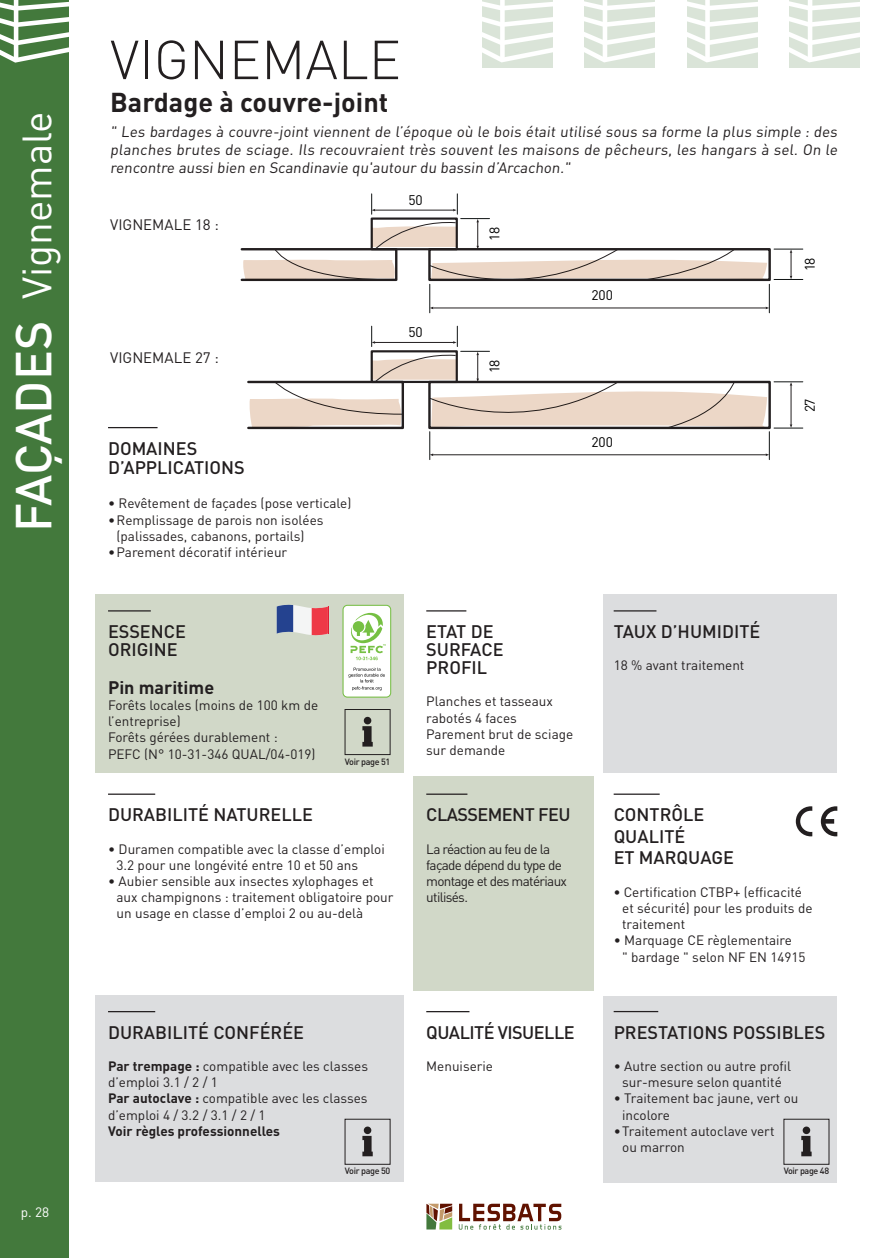
<style>
.page{position:relative;width:888px;height:1258px;background:#fff}
.page>*{position:absolute;margin:0;border:0;box-sizing:border-box;transform-origin:0 0}
.t1{font:300 54px "DIN";color:#231f20}
.t2{font:40.5px "DIN";color:#fff}
.t3{font:700 27px "DIN";color:#231f20}
.t4{font:500 18px/18px "DIN";color:#231f20}
.t5{font:500 18px "DIN";letter-spacing:-.03em;color:#231f20}
.t6{font:700 18px "DIN";color:#231f20}
.t7{font:15px/18px "DIN";color:#231f20;text-align:justify}
.t8{font:13.8px "DIN";letter-spacing:-.07em;color:#000001}
.t9{font:13.5px/16.2px "DIN";color:#231f20}
.t10{font:13.5px/16.2px "DIN";letter-spacing:-.05em;color:#231f20}
.t11{font:700 13.5px "DIN";color:#231f20}
.t12{font:13.5px "DIN";color:#fff}
.t13{font:500 9px "DIN";letter-spacing:-.04em;color:#231f20}
.s1{font-weight:500;font-size:49.8px}
.s2{font-weight:700}
</style>
<div class="page">
<div style="left:0;top:0;width:69px;height:1258px;background:#43793c"></div>
<svg style="left:459px;top:1204px;width:102px;height:25px"></svg>
<svg style="left:426px;top:1204px;width:26px;height:25px"></svg>
<div style="left:95px;top:594px;width:309px;height:178px;background:#d1d8c8"></div>
<div style="left:95px;top:995px;width:309px;height:187px;background:#dcdddf"></div>
<div style="left:603px;top:594px;width:234px;height:178px;background:#dcdddf"></div>
<div style="left:603px;top:996px;width:234px;height:186px;background:#dcdddf"></div>
<div style="left:413px;top:776px;width:181px;height:215px;background:#d1d8c8"></div>
<hr style="left:108px;top:610px;width:43px;height:1px;background:#231f20">
<hr style="left:108px;top:793px;width:47px;height:2px;background:#231f20">
<hr style="left:614px;top:793px;width:46px;height:2px;background:#231f20">
<hr style="left:426px;top:610px;width:40px;height:1px;background:#231f20">
<hr style="left:614px;top:610px;width:42px;height:1px;background:#231f20">
<hr style="left:108px;top:427px;width:50px;height:1px;background:#231f20">
<hr style="left:426px;top:1011px;width:43px;height:1px;background:#231f20">
<hr style="left:614px;top:1011px;width:44px;height:1px;background:#231f20">
<hr style="left:108px;top:1011px;width:47px;height:1px;background:#231f20">
<svg style="left:250px;top:326px;width:553px;height:134px"></svg>
<svg style="left:243px;top:194px;width:560px;height:119px"></svg>
<hr style="left:426px;top:793px;width:41px;height:2px;background:#231f20">
<svg style="left:796px;top:806px;width:16px;height:30px"></svg>
<svg style="left:821px;top:806px;width:16px;height:30px"></svg>
<div style="left:343px;top:606px;width:47px;height:91px;background:#fff;border-radius:4px"></div>
<div style="left:343px;top:605px;width:48px;height:92px;border:1px solid #76c043;border-radius:4px"></div>
<svg style="left:348px;top:668px;width:37px;height:22px"></svg>
<svg style="left:350px;top:613px;width:36px;height:47px"></svg>
<svg style="left:277px;top:605px;width:52px;height:30px;background:#b4879f"></svg>
<div style="left:789px;top:0;width:71px;height:68px;background:#dae4d8"></div>
<svg style="left:789px;top:0;width:71px;height:63px"></svg>
<hr style="left:808px;top:0;width:4px;height:61px;background:#fff">
<div style="left:584px;top:0;width:71px;height:68px;background:#dae4d8"></div>
<svg style="left:584px;top:0;width:71px;height:63px"></svg>
<hr style="left:603px;top:0;width:4px;height:61px;background:#fff">
<div style="left:687px;top:0;width:71px;height:68px;background:#dae4d8"></div>
<svg style="left:687px;top:1px;width:71px;height:62px"></svg>
<div style="left:705px;top:0;width:5px;height:61px;background:#fff"></div>
<div style="left:482px;top:0;width:71px;height:68px;background:#dae4d8"></div>
<svg style="left:482px;top:1px;width:71px;height:62px"></svg>
<div style="left:500px;top:0;width:5px;height:61px;background:#fff"></div>
<div style="left:345px;top:709px;width:45px;height:46px;border:1px solid #231f20"></div>
<svg style="left:362px;top:717px;width:11px;height:29px"></svg>
<svg style="left:362px;top:1126px;width:11px;height:30px"></svg>
<svg style="left:801px;top:1126px;width:11px;height:30px"></svg>
<svg style="left:0;top:0;width:69px;height:63px"></svg>
<h2 class="t2" style="left:12px;top:532px;width:423px;rotate:-90deg"><span class="s1">FAÇADES</span> Vignemale</h2>
<p class="t12" style="left:21px;top:1203px;width:30px">p. 28</p>
<h1 class="t1" style="left:110px;top:26px;width:292px">VI GNEMALE</h1>
<h3 class="t3" style="left:110px;top:85px;width:280px">Bardage à couvre-joint</h3>
<p class="t7" style="left:110px;top:123px;width:731px">" Les bardages à couvre-joint viennent de l’époque où le bois était utilisé sous sa forme la plus simple : des planches brutes de sciage. Ils recouvraient très souvent les maisons de pêcheurs, les hangars à sel. On le rencontre aussi bien en Scandinavie qu'autour du bassin d’Arcachon."</p>
<p class="t7" style="left:110px;top:215px;width:110px">VIGNEMALE 18 :</p>
<p class="t7" style="left:110px;top:348px;width:110px">VIGNEMALE 27 :</p>
<h3 class="t4" style="left:108px;top:438px;width:137px;line-height:19.5px">DOMAINES<br>D’APPLICATIONS</h3>
<p class="t9" style="left:108px;top:495px;width:245px">• Revêtement de façades (pose verticale)</p>
<p class="t9" style="left:117px;top:511px;width:208px;text-indent:-9px">•Remplissage de parois non isolées (palissades, cabanons, portails)</p>
<p class="t9" style="left:108px;top:544px;width:181px">•Parement décoratif intérieur</p>
<p class="t8" style="left:408px;top:191px;width:16px">50</p>
<p class="t8" style="left:408px;top:324px;width:16px">50</p>
<p class="t8" style="left:486px;top:241px;width:31px;rotate:-90deg">18 18</p>
<p class="t8" style="left:486px;top:389px;width:31px;rotate:-90deg">18 18</p>
<p class="t8" style="left:591px;top:287px;width:23px">200</p>
<p class="t8" style="left:591px;top:433px;width:23px">200</p>
<p class="t8" style="left:801px;top:271px;width:31px;rotate:-90deg">18 18</p>
<p class="t8" style="left:801px;top:428px;width:31px;rotate:-90deg">27 27</p>
<h3 class="t4" style="left:108px;top:622px;width:68px">ESSENCE<br>ORIGINE</h3>
<h3 class="t6" style="left:108px;top:675px;width:108px">Pin maritime</h3>
<p class="t9" style="left:108px;top:697px;width:212px">Forêts locales (moins de 100 km de l’entreprise)<br>Forêts gérées durablement :<br>PEFC (N° 10-31-346 QUAL/04-019)</p>
<p class="t13" style="left:345px;top:755px;width:47px">VOIR PAGE 51</p>
<h3 class="t4" style="left:108px;top:805px;width:206px">DURABILITÉ NATURELLE</h3>
<p class="t9" style="left:117px;top:840px;width:270px;text-indent:-9px">• Duramen compatible avec la classe d’emploi<br>3.2 pour une longévité entre 10 et 50 ans</p>
<p class="t9" style="left:117px;top:873px;width:278px;text-indent:-9px">• Aubier sensible aux insectes xylophages et aux champignons : traitement obligatoire pour un usage en classe d’emploi 2 ou au-delà</p>
<h3 class="t4" style="left:426px;top:622px;width:56px">ETAT DE<br>SUR</h3>
<h3 class="t4" style="left:426px;top:640px;width:62px;text-indent:35px">FACE<br>PROFIL</h3>
<p class="t9" style="left:426px;top:693px;width:148px">Planches et tasseaux rabotés 4 faces<br>Parement brut de sciage sur demande</p>
<h3 class="t5" style="left:426px;top:803px;width:146px">CLASSEM ENT FEU</h3>
<p class="t10" style="left:426px;top:840px;width:142px">La réaction au feu de la façade dépend du type de montage et des matériaux utilisés.</p>
<h3 class="t4" style="left:108px;top:1022px;width:195px">DURABILITÉ CONFÉRÉE</h3>
<p class="t9" style="left:108px;top:1058px;width:261px"><span class="s2">Par trempage :</span> compatible avec les classes d’emploi 3.1 / 2 / 1<br><span class="s2">Par autoclave :</span> compatible avec les classes d’emploi 4 / 3.2 / 3.1 / 2 / 1</p>
<p class="t11" style="left:108px;top:1122px;width:173px">Voir règles professionnelles</p>
<h3 class="t5" style="left:426px;top:1020px;width:147px">QUALITÉ VISUELLE</h3>
<p class="t9" style="left:426px;top:1058px;width:68px">Menuiserie</p>
<h3 class="t4" style="left:614px;top:622px;width:148px">TAUX D’HUMIDITÉ</h3>
<p class="t9" style="left:614px;top:657px;width:132px">18 % avant traitement</p>
<h3 class="t4" style="left:614px;top:803px;width:119px;line-height:21.6px">CONTRÔLE<br>QUALITÉ<br>ET MARQUAGE</h3>
<p class="t9" style="left:622px;top:883px;width:192px;text-indent:-9px"><span class="s2">•</span> Certification CTBP+ (efficacité et sécurité) pour les produits de traitement</p>
<p class="t9" style="left:622px;top:932px;width:185px;text-indent:-9px">• Marquage CE règlementaire<br>" bardage " selon NF EN 14915</p>
<h3 class="t4" style="left:614px;top:1022px;width:12px">PRES</h3>
<h3 class="t4" style="left:658px;top:1022px;width:97px">TATIONS POSS</h3>
<h3 class="t4" style="left:776px;top:1022px;width:38px">IBLES</h3>
<p class="t9" style="left:614px;top:1058px;width:179px;text-align:center">• Autre section ou autre profil sur-mesure selon quantité</p>
<p class="t9" style="left:622px;top:1090px;width:178px;text-indent:-9px">• Traitement bac jaune, vert ou incolore</p>
<p class="t9" style="left:622px;top:1122px;width:154px;text-indent:-9px">•Traitement autoclave vert ou marron</p>
<p class="t13" style="left:345px;top:1165px;width:47px">VOIR PAGE 50</p>
<p class="t13" style="left:784px;top:1165px;width:47px">VOIR PAGE 48</p>
</div>
